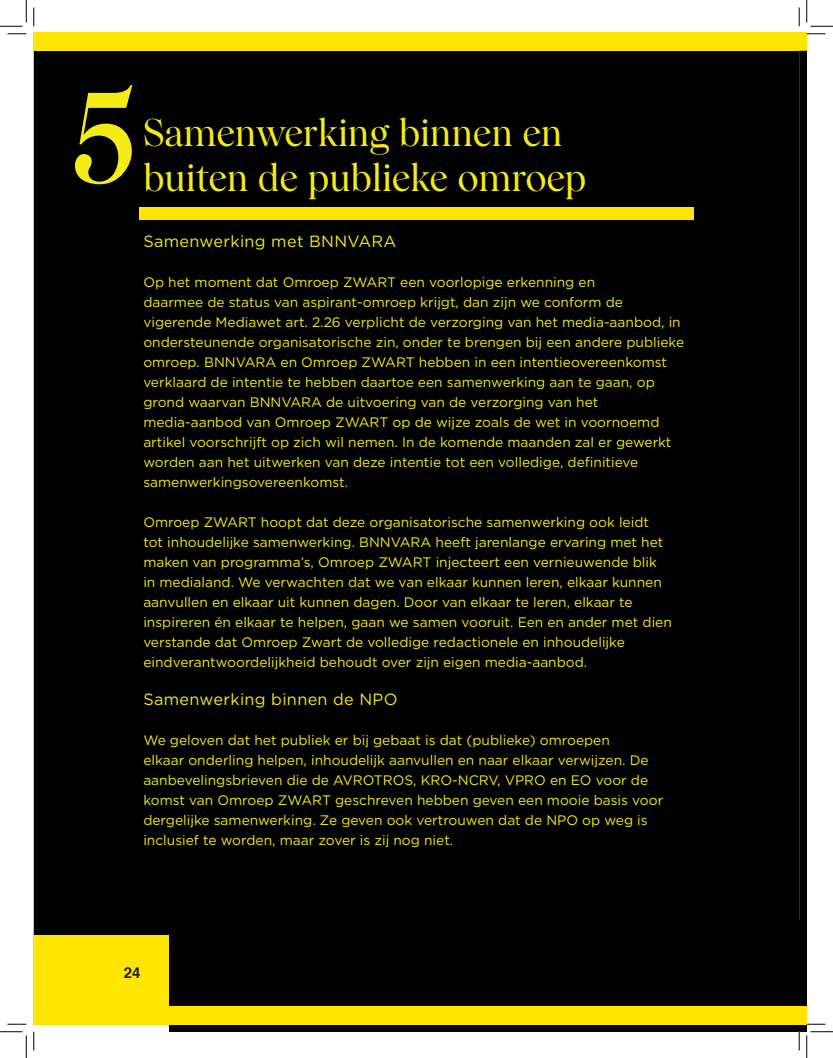
<style>
.page{position:relative;width:833px;height:1058px;background:#fff}
.page>*{position:absolute;margin:0;border:0;box-sizing:border-box;transform-origin:0 0}
.t1{font:700 125px "Wulkan Display";color:#f4ec17}
.t2{font:500 37.5px "Wulkan Display";color:#f4ec17}
.t3{font:16.25px "Gotham";letter-spacing:.02em;color:#f4ec17}
.t4{font:700 15px "Helvetica";color:#231f20}
.t5{font:13.75px/20px "Gotham";color:#f4ec17}
</style>
<div class="page">
<div style="left:34px;top:935px;width:135px;height:77px;background:#fee600"></div>
<div style="left:34px;top:34px;width:765px;height:900px;background:#000"></div>
<div style="left:139px;top:208px;width:554px;height:12px;background:#fee600"></div>
<img style="left:34px;top:1012px;width:68px;height:12px">
<div style="left:34px;top:33px;width:772px;height:18px;background:#fee600"></div>
<svg style="left:799px;top:51px;width:7px;height:869px;background:#060606"></svg>
<div style="left:169px;top:920px;width:637px;height:111px;background:#000"></div>
<div style="left:102px;top:1006px;width:704px;height:18px;background:#fee600"></div>
<svg style="left:8px;top:33px;width:18px;height:2px"></svg>
<svg style="left:806px;top:33px;width:19px;height:2px"></svg>
<svg style="left:8px;top:1023px;width:18px;height:2px"></svg>
<svg style="left:806px;top:1023px;width:19px;height:2px"></svg>
<svg style="left:33px;top:8px;width:2px;height:18px"></svg>
<svg style="left:33px;top:1031px;width:2px;height:19px"></svg>
<svg style="left:798px;top:8px;width:2px;height:18px"></svg>
<svg style="left:798px;top:1031px;width:2px;height:19px"></svg>
<svg style="left:0;top:0;width:27px;height:27px"></svg>
<svg style="left:0;top:1031px;width:27px;height:27px"></svg>
<svg style="left:806px;top:0;width:26px;height:27px"></svg>
<svg style="left:806px;top:1031px;width:26px;height:27px"></svg>
<p class="t1" style="left:73px;top:36px;width:63px">5</p>
<p class="t2" style="left:143px;top:110px;width:420px">Samenwerking binnen en</p>
<p class="t2" style="left:143px;top:155px;width:444px">buiten de publieke omroep</p>
<p class="t3" style="left:143px;top:232px;width:255px">Samenwerking met BNNVARA</p>
<p class="t5" style="left:143px;top:272px;width:453px">Op het moment dat Omroep ZWART een voorlopige erkenning en</p>
<p class="t5" style="left:143px;top:292px;width:542px">daarmee de status van aspirant-omroep krijgt, dan zijn we conform de vigerende Mediawet art. 2.26 verplicht de verzorging van het media-aanbod, in ondersteunende organisatorische zin, onder te brengen bij een andere publieke omroep. BNNVARA en Omroep ZWART hebben in een intentieovereenkomst verklaard de intentie te hebben daartoe een samenwerking aan te gaan, op grond waarvan BNNVARA de uitvoering van de verzorging van het</p>
<p class="t5" style="left:143px;top:412px;width:529px">media-aanbod van Omroep ZWART op de wijze zoals de wet in voornoemd artikel voorschrijft op zich wil nemen. In de komende maanden zal er gewerkt worden aan het uitwerken van deze intentie tot een volledige, definitieve samenwerkingsovereenkomst.</p>
<p class="t5" style="left:143px;top:512px;width:530px">Omroep ZWART hoopt dat deze organisatorische samenwerking ook leidt tot inhoudelijke samenwerking. BNNVARA heeft jarenlange ervaring met het maken van programma’s, Omroep ZWART injecteert een vernieuwende blik in medialand. We verwachten dat we van elkaar kunnen leren, elkaar kunnen aanvullen en elkaar uit kunnen dagen. Door van elkaar te leren, elkaar te inspireren én elkaar te helpen, gaan we samen vooruit. Een en ander met dien verstande dat Omroep Zwart de volledige redactionele en inhoudelijke</p>
<p class="t5" style="left:143px;top:652px;width:445px">eindverantwoordelijkheid behoudt over zijn eigen media-aanbod.</p>
<p class="t3" style="left:143px;top:690px;width:256px">Samenwerking binnen de NPO</p>
<p class="t5" style="left:143px;top:729px;width:521px">We geloven dat het publiek er bij gebaat is dat (publieke) omroepen<br>elkaar onderling helpen, inhoudelijk aanvullen en naar elkaar verwijzen. De aanbevelingsbrieven die de AVROTROS, KRO-NCRV, VPRO en EO voor de komst van Omroep ZWART geschreven hebben geven een mooie basis voor dergelijke samenwerking. Ze geven ook vertrouwen dat de NPO op weg is inclusief te worden, maar zover is zij nog niet.</p>
<p class="t4" style="left:124px;top:960px;width:18px">24</p>
</div>
